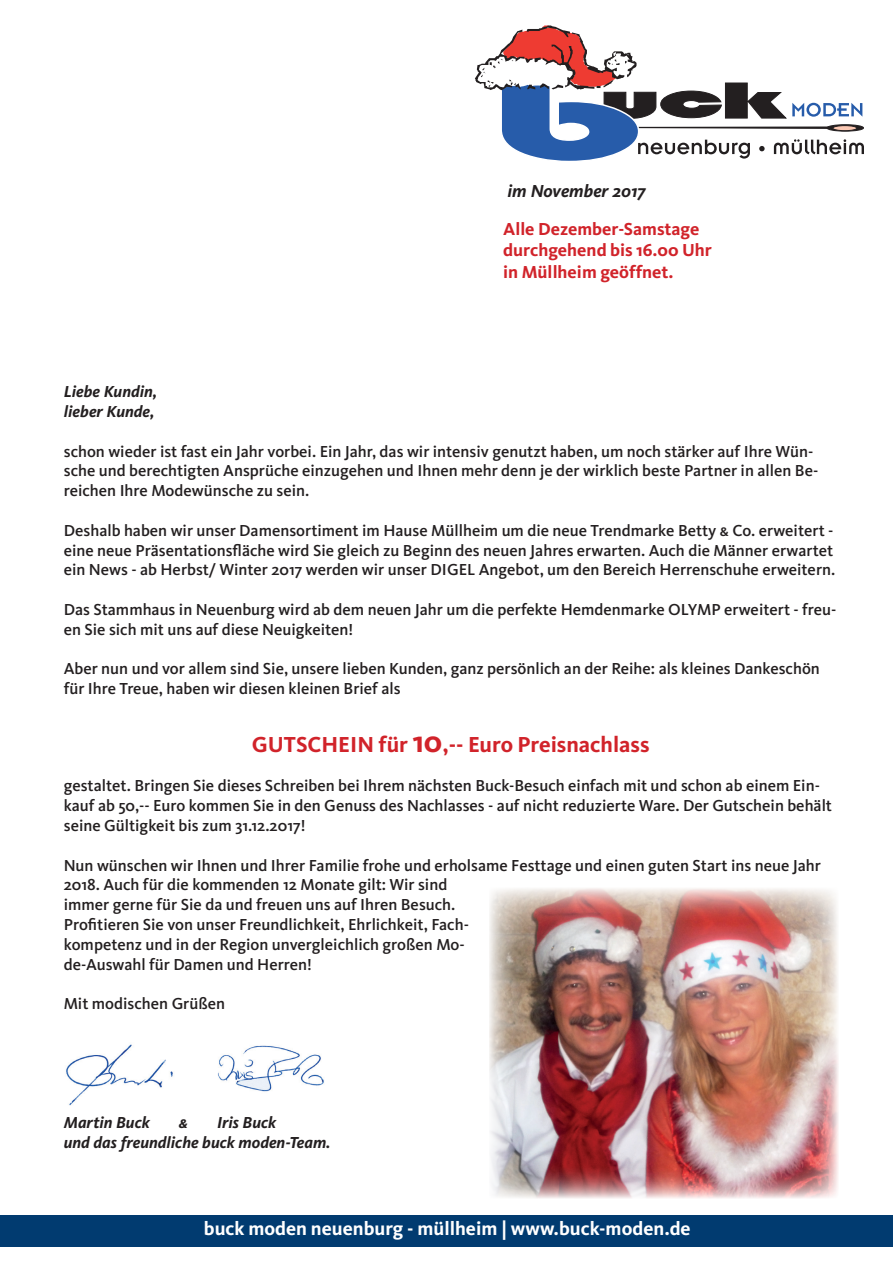
<style>
.page{position:relative;width:893px;height:1263px;background:#fff}
.page>*{position:absolute;margin:0;border:0;box-sizing:border-box;transform-origin:0 0}
.t1{font:700 22.5px "CDU Kievit";color:#d1232a}
.t2{font:700 19.5px "CDU Kievit";color:#fff}
.t3{font:700 18px/21.6px "CDU Kievit";color:#d1232a}
.t4{font:italic 700 18px "CDU Kievit";color:#231f20}
.t5{font:500 16.5px/19.8px "CDU Kievit";color:#231f20}
.t6{font:italic 700 16.5px/19.8px "CDU Kievit";color:#231f20}
.s1{font-size:31.5px}
</style>
<div class="page">
<img style="left:489px;top:888px;width:349px;height:310px">
<svg style="left:475px;top:26px;width:389px;height:135px"></svg>
<div style="left:0;top:1215px;width:893px;height:32px;background:#013b70"></div>
<img style="left:66px;top:1044px;width:258px;height:62px">
<p class="t4" style="left:507px;top:180px;width:140px">im November 2017</p>
<p class="t3" style="left:503px;top:218px;width:210px">Alle Dezember-Samstage durchgehend bis 16.00 Uhr in Müllheim geöffnet.</p>
<p class="t6" style="left:64px;top:382px;width:95px">Liebe Kundin, lieber Kunde,</p>
<p class="t5" style="left:64px;top:441px;width:756px">schon wieder ist fast ein Jahr vorbei. Ein Jahr, das wir intensiv genutzt haben, um noch stärker auf Ihre Wün&shy;sche und berechtigten Ansprüche einzugehen und Ihnen mehr denn je der wirklich beste Partner in allen Be&shy;reichen Ihre Modewünsche zu sein.</p>
<p class="t5" style="left:64px;top:520px;width:773px">Deshalb haben wir unser Damensortiment im Hause Müllheim um die neue Trendmarke Betty &amp; Co. erweitert - eine neue Präsentationsfläche wird Sie gleich zu Beginn des neuen Jahres erwarten. Auch die Männer erwartet ein News - ab Herbst/ Winter 2017 werden wir unser DIGEL Angebot, um den Bereich Herrenschuhe erweitern.</p>
<p class="t5" style="left:64px;top:600px;width:774px">Das Stammhaus in Neuenburg wird ab dem neuen Jahr um die perfekte Hemdenmarke OLYMP erweitert - freu&shy;en Sie sich mit uns auf diese Neuigkeiten!</p>
<p class="t5" style="left:64px;top:659px;width:758px">Aber nun und vor allem sind Sie, unsere lieben Kunden, ganz persönlich an der Reihe: als kleines Dankeschön für Ihre Treue, haben wir diesen kleinen Brief als</p>
<h1 class="t1" style="left:252px;top:731px;width:399px">GUTSCHEIN für <span class="s1">10</span>,-- Euro Preisnachlass</h1>
<p class="t5" style="left:64px;top:776px;width:770px">gestaltet. Bringen Sie dieses Schreiben bei Ihrem nächsten Buck-Besuch einfach mit und schon ab einem Ein&shy;kauf ab 50,-- Euro kommen Sie in den Genuss des Nachlasses - auf nicht reduzierte Ware. Der Gutschein behält seine Gültigkeit bis zum 31.12.2017!</p>
<p class="t5" style="left:64px;top:855px;width:759px">Nun wünschen wir Ihnen und Ihrer Familie frohe und erholsame Festtage und einen guten Start ins neue Jahr 2018. Auch für die kommenden 12 Monate gilt: Wir sind<br>immer gerne für Sie da und freuen uns auf Ihren Besuch.<br>Profitieren Sie von unser Freundlichkeit, Ehrlichkeit, Fach-<br>kompetenz und in der Region unvergleichlich großen Mo-<br>de-Auswahl für Damen und Herren!</p>
<p class="t5" style="left:64px;top:994px;width:163px">Mit modischen Grüßen</p>
<p class="t6" style="left:64px;top:1112px;width:88px">Martin Buck</p>
<p class="t6" style="left:179px;top:1112px;width:11px">&amp;</p>
<p class="t6" style="left:64px;top:1112px;width:268px;text-indent:153px">Iris Buck<br>und das freundliche buck moden-Team.</p>
<p class="t2" style="left:204px;top:1217px;width:488px">buck moden neuenburg - müllheim | www.buck-moden.de</p>
</div>
